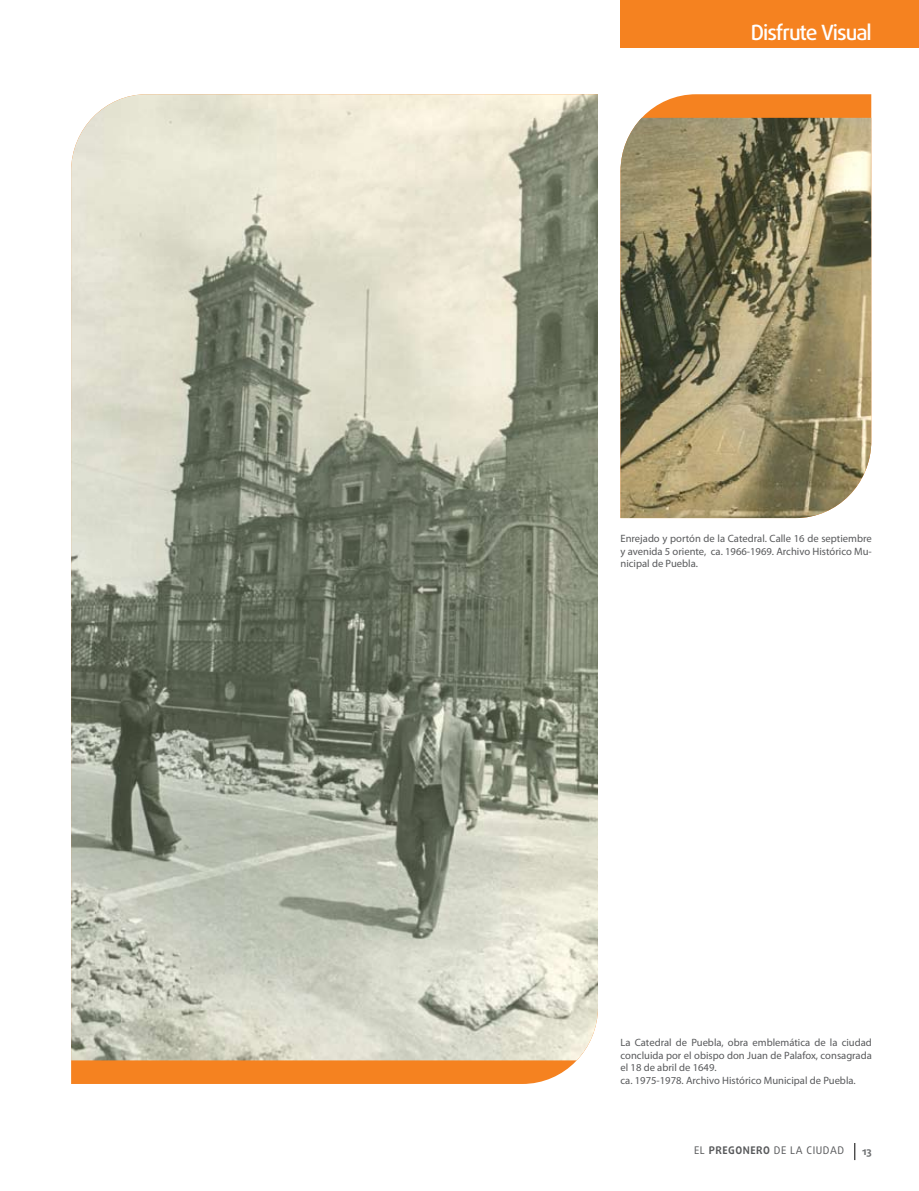
<style>
.page{position:relative;width:919px;height:1191px;background:#fff}
.page>*{position:absolute;margin:0;border:0;box-sizing:border-box;transform-origin:0 0}
.t1{font:500 21px "Daxline Pro";letter-spacing:-.05em;color:#fff}
.t2{font:10.65px/12.8px "Myriad Pro";color:#58595b}
.t3{font:10.5px "Daxline Pro";letter-spacing:.05em;color:#58595b}
.t4{font:700 10.5px "Daxline Pro";color:#6d6f71}
.s1{font-weight:700}
</style>
<div class="page">
<svg style="left:854px;top:1143px;width:1px;height:17px"></svg>
<div style="left:620px;top:0;width:298px;height:47px;background:#f58220"></div>
<svg style="left:71px;top:1060px;width:506px;height:24px;background:#f4872a"></svg>
<img style="left:71px;top:94px;width:527px;height:966px">
<svg style="left:641px;top:94px;width:230px;height:24px;background:#f58c33"></svg>
<img style="left:620px;top:118px;width:251px;height:400px">
<h1 class="t1" style="left:751px;top:18px;width:122px">Disfrute Visual</h1>
<p class="t2" style="left:620px;top:532px;width:253px;text-align:justify">Enrejado y portón de la Catedral. Calle 16 de septiembre y avenida 5 oriente, ca. 1966-1969. Archivo Histórico Mu&shy;nicipal de Puebla.</p>
<p class="t2" style="left:620px;top:1035px;width:253px">La Catedral de Puebla, obra emblemática de la ciudad concluida por el obispo don Juan de Palafox, consagrada el 18 de abril de 1649.<br>ca. 1975-1978. Archivo Histórico Municipal de Puebla.</p>
<p class="t3" style="left:694px;top:1143px;width:151px">EL <span class="s1">PREGONERO</span> DE LA CIUDAD</p>
<p class="t4" style="left:862px;top:1144px;width:11px">13</p>
</div>
